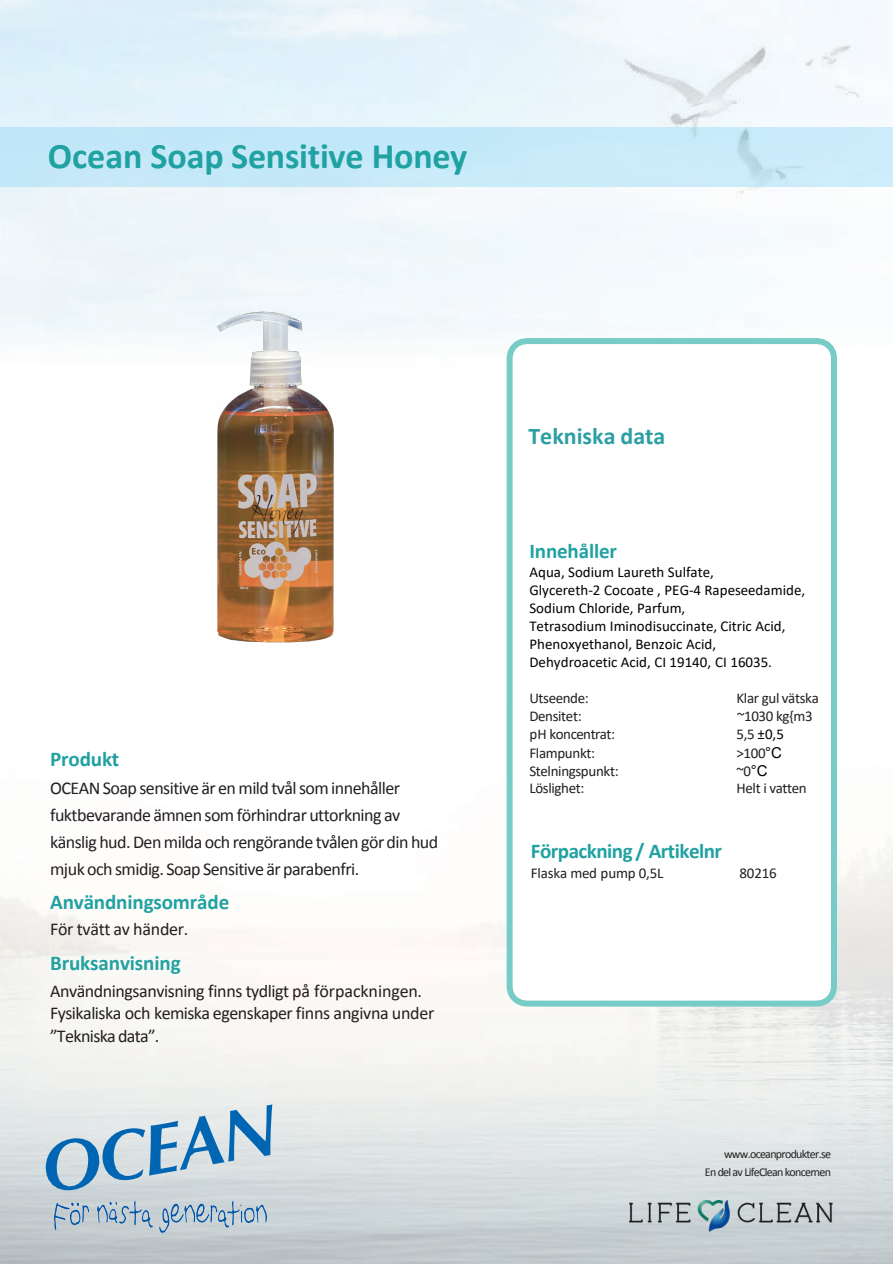
<style>
.page{position:relative;width:893px;height:1264px;background:#fff}
.page>*{position:absolute;margin:0;border:0;box-sizing:border-box;transform-origin:0 0}
.t1{font:700 36px "Calibri";letter-spacing:-.005em;color:#20a1a2}
.t2{font:700 24px "Calibri";color:#2c9fa4}
.t3{font:700 21px "Calibri";letter-spacing:-.005em;color:#20a1a2}
.t4{font:700 21px "Calibri";letter-spacing:-.025em;color:#20a1a2}
.t5{font:18px/26.8px "Calibri";letter-spacing:-.03em;color:#231f20}
.t6{font:15px/18px "Calibri";color:#000}
.t7{font:15px "Calibri";letter-spacing:-.025em;color:#231f20}
.t8{font:12px/18px "Calibri";letter-spacing:-.06em;color:#231f20;text-align:right}
.s1{color:#231f20}
.s2{font-family:"Arial";color:#000}
</style>
<div class="page">
<img style="left:0;top:0;width:892px;height:1263px">
<img style="left:54px;top:1201px;width:212px;height:31px">
<svg style="left:46px;top:1103px;width:226px;height:86px;background:#acc7d9"></svg>
<div style="left:0;top:127px;width:892px;height:59px;background:#c5e9f9"></div>
<svg style="left:503px;top:334px;width:336px;height:675px"></svg>
<img style="left:45px;top:245px;width:461px;height:463px">
<img style="left:629px;top:1199px;width:203px;height:32px">
<p class="t1" style="left:48px;top:130px;width:421px">Ocean Soap Sensitive Honey</p>
<p class="t3" style="left:50px;top:743px;width:71px">Produkt</p>
<p class="t5" style="left:50px;top:774px;width:390px">OCEAN Soap sensitive är en mild tvål som innehåller fuktbevarande ämnen som förhindrar uttorkning av känslig hud. Den milda och rengörande tvålen gör din hud mjuk och smidig. Soap Sensitive är parabenfri.</p>
<p class="t3" style="left:50px;top:887px;width:181px">Användningsområde</p>
<p class="t5" style="left:50px;top:915px;width:140px">För tvätt av händer.</p>
<p class="t3" style="left:50px;top:947px;width:132px">Bruksanvisning</p>
<p class="t5" style="left:50px;top:978px;width:386px;line-height:22.5px">Användningsanvisning finns tydligt på förpackningen.<br>Fysikaliska och kemiska egenskaper finns angivna under ”Tekniska data”.</p>
<p class="t2" style="left:528px;top:418px;width:138px">Tekniska data</p>
<p class="t3" style="left:529px;top:535px;width:89px">Innehåller</p>
<p class="t6" style="left:529px;top:562px;width:186px">Aqua, Sodium Laureth Sulfate,</p>
<p class="t6" style="left:529px;top:580px;width:277px">Glycereth-2 Cocoate , PEG-4 Rapeseedamide,<br>Sodium Chloride, Parfum,</p>
<p class="t6" style="left:529px;top:616px;width:257px">Tetrasodium Iminodisuccinate, Citric Acid,<br>Phenoxyethanol, Benzoic Acid,</p>
<p class="t6" style="left:529px;top:652px;width:244px">Dehydroacetic Acid, CI 19140, CI 16035.</p>
<p class="t7" style="left:529px;top:687px;width:61px">Utseende:</p>
<p class="t7" style="left:736px;top:687px;width:84px">Klar gul vätska</p>
<p class="t7" style="left:529px;top:705px;width:54px">Densitet:</p>
<p class="t7" style="left:737px;top:705px;width:77px">~1030 kg{m3</p>
<p class="t7" style="left:529px;top:723px;width:87px">pH koncentrat:</p>
<p class="t6" style="left:736px;top:724px;width:49px"><span class="s1">5,5</span> ±0,5</p>
<p class="t7" style="left:529px;top:742px;width:67px">Flampunkt:</p>
<p class="t7" style="left:736px;top:742px;width:47px">&gt;100<span class="s2">°C</span></p>
<p class="t7" style="left:529px;top:760px;width:91px">Stelningspunkt:</p>
<p class="t7" style="left:736px;top:760px;width:32px">~0<span class="s2">°C</span></p>
<p class="t7" style="left:529px;top:777px;width:56px">Löslighet:</p>
<p class="t7" style="left:736px;top:777px;width:72px">Helt i vatten</p>
<p class="t4" style="left:531px;top:835px;width:193px">Förpackning / Artikelnr</p>
<p class="t7" style="left:531px;top:861px;width:134px">Flaska med pump 0,5L</p>
<p class="t7" style="left:739px;top:861px;width:39px">80216</p>
<p class="t8" style="left:704px;top:1143px;width:128px">www.oceanprodukter.se<br>En del av LifeClean koncernen</p>
</div>
